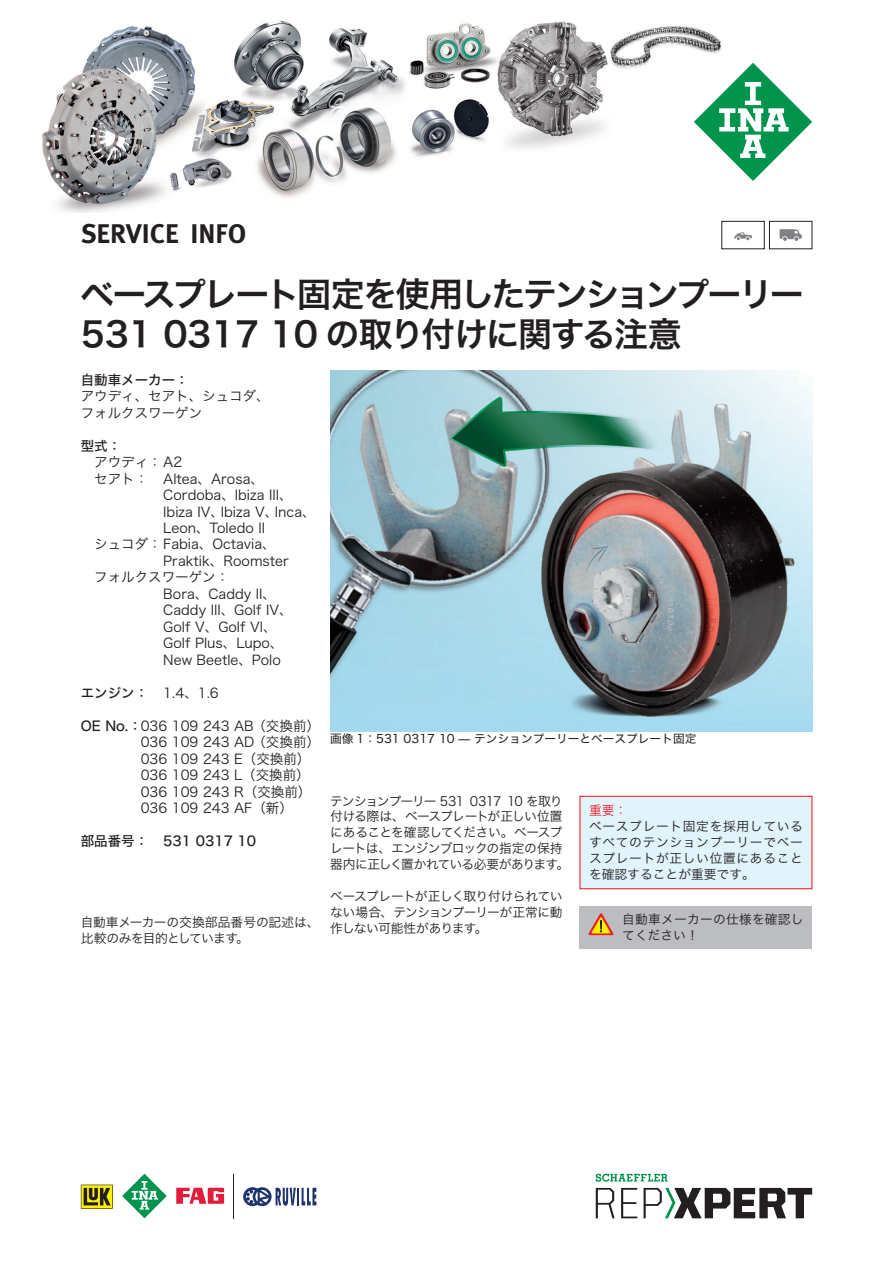
<style>
.page{position:relative;width:893px;height:1263px;background:#fff}
.page>*{position:absolute;margin:0;border:0;box-sizing:border-box;transform-origin:0 0}
.t1{font:34.05px/39.3px "Hira Kaku Std W6";letter-spacing:-.065em;color:#231f20}
.t2{font:700 27px "Meta OT";color:#231f20}
.t3{font:13.5px/16.5px "Hira Kaku Std W3";color:#231f20}
.t4{font:13.5px "Hira Kaku Std W5";color:#231f20}
.t5{font:12.75px/15.9px "Hira Kaku Std W3";letter-spacing:-.025em;color:#231f20;text-align:justify}
.t6{font:12.75px/15.9px "Hira Kaku Std W3";letter-spacing:-.055em;color:#231f20}
.t7{font:12.75px/15.9px "Hira Kaku Std W3";letter-spacing:.015em;color:#231f20}
.t8{font:12.75px "Hira Kaku Std W3";color:#ee1d23}
.t9{font:11.7px "Hira Kaku Std W4";color:#231f20}
.s1{font-family:"Hira Kaku Std W5"}
</style>
<div class="page">
<svg style="left:81px;top:1185px;width:32px;height:24px"></svg>
<svg style="left:122px;top:1174px;width:45px;height:44px"></svg>
<svg style="left:176px;top:1188px;width:48px;height:16px"></svg>
<hr style="left:233px;top:1174px;width:1px;height:44px;background:#231f20">
<svg style="left:243px;top:1187px;width:73px;height:19px"></svg>
<svg style="left:596px;top:1188px;width:19px;height:30px"></svg>
<svg style="left:621px;top:1188px;width:16px;height:30px"></svg>
<svg style="left:644px;top:1188px;width:168px;height:30px"></svg>
<svg style="left:596px;top:1174px;width:71px;height:8px"></svg>
<img style="left:42px;top:20px;width:712px;height:193px">
<svg style="left:694px;top:63px;width:118px;height:118px"></svg>
<img style="left:330px;top:370px;width:483px;height:362px">
<div style="left:580px;top:796px;width:232px;height:93px;background:#e1f4fc"></div>
<div style="left:579px;top:796px;width:233px;height:93px;border:1px solid #ee1d23"></div>
<div style="left:580px;top:906px;width:232px;height:42px;background:#bcbdc0"></div>
<svg style="left:588px;top:913px;width:26px;height:22px"></svg>
<svg style="left:734px;top:232px;width:18px;height:8px"></svg>
<div style="left:722px;top:221px;width:42px;height:28px;border:1px solid #231f20"></div>
<svg style="left:780px;top:229px;width:22px;height:12px"></svg>
<div style="left:769px;top:221px;width:43px;height:28px;border:1px solid #231f20"></div>
<h2 class="t2" style="left:81px;top:217px;width:167px">SERVICE INFO</h2>
<h1 class="t1" style="left:80px;top:276px;width:725px">ベースプレート固定を使用したテンションプーリー<br>531 0317 10 の取り付けに関する注意</h1>
<p class="t4" style="left:81px;top:369px;width:109px">自動車メーカー：</p>
<p class="t3" style="left:81px;top:388px;width:191px">アウディ、セアト、シュコダ、フォルクスワーゲン</p>
<p class="t4" style="left:81px;top:435px;width:42px">型式：</p>
<p class="t3" style="left:81px;top:454px;width:103px">　アウディ：A2</p>
<p class="t3" style="left:81px;top:470px;width:185px">　セアト： Altea、Arosa、</p>
<p class="t3" style="left:163px;top:486px;width:131px">Cordoba、Ibiza III、</p>
<p class="t3" style="left:163px;top:503px;width:154px">Ibiza IV、Ibiza V、Inca、</p>
<p class="t3" style="left:163px;top:519px;width:103px">Leon、Toledo II</p>
<p class="t3" style="left:81px;top:536px;width:196px">　シュコダ：Fabia、Octavia、</p>
<p class="t3" style="left:163px;top:552px;width:127px">Praktik、Roomster</p>
<p class="t3" style="left:81px;top:569px;width:150px">　フォルクスワーゲン：</p>
<p class="t3" style="left:163px;top:585px;width:114px">Bora、Caddy II、</p>
<p class="t3" style="left:163px;top:602px;width:131px">Caddy III、Golf IV、</p>
<p class="t3" style="left:163px;top:618px;width:115px">Golf V、Golf VI、</p>
<p class="t3" style="left:163px;top:635px;width:122px">Golf Plus、Lupo、</p>
<p class="t3" style="left:163px;top:651px;width:119px">New Beetle、Polo</p>
<p class="t3" style="left:81px;top:684px;width:140px"><span class="s1">エンジン：</span> 1.4、1.6</p>
<p class="t3" style="left:141px;top:717px;width:181px;text-indent:-60px"><span class="s1">OE No.：</span> 036 109 243 AB（交換前）<br>036 109 243 AD（交換前）<br>036 109 243 E（交換前）<br>036 109 243 L（交換前）<br>036 109 243 R（交換前）<br>036 109 243 AF（新）</p>
<p class="t4" style="left:81px;top:831px;width:177px">部品番号： 531 0317 10</p>
<p class="t5" style="left:81px;top:914px;width:240px">自動車メーカーの交換部品番号の記述は、比較のみを目的としています。</p>
<p class="t9" style="left:330px;top:730px;width:368px">画像 1：531 0317 10 — テンションプーリーとベースプレート固定</p>
<p class="t6" style="left:330px;top:793px;width:240px">テンションプーリー 531 0317 10 を取り付ける際は、ベースプレートが正しい位置にあることを確認してください。ベースプレートは、エンジンブロックの指定の保持器内に正しく置かれている必要があります。</p>
<p class="t5" style="left:330px;top:888px;width:234px">ベースプレートが正しく取り付けられていない場合、テンションプーリーが正常に動作しない可能性があります。</p>
<p class="t8" style="left:589px;top:800px;width:40px">重要：</p>
<p class="t5" style="left:589px;top:818px;width:215px">ベースプレート固定を採用しているすべてのテンションプーリーでベースプレートが正しい位置にあることを確認することが重要です。</p>
<p class="t7" style="left:622px;top:911px;width:183px">自動車メーカーの仕様を確認してください！</p>
</div>
